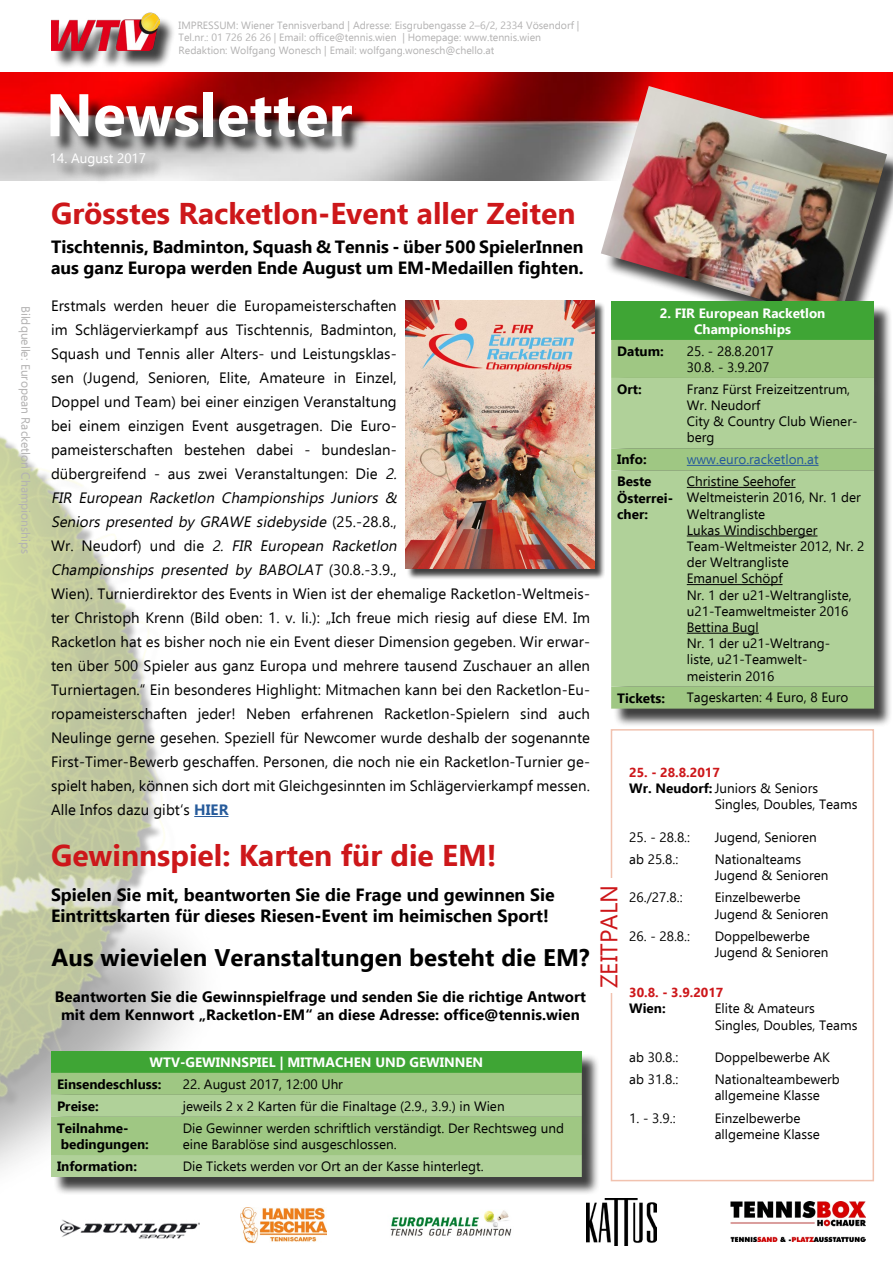
<style>
.page{position:relative;width:893px;height:1263px;background:#fff}
.page>*{position:absolute;margin:0;border:0;box-sizing:border-box;transform-origin:0 0}
.t1{font:700 60px "Ebrima";color:#fff}
.t2{font:700 30px "Ebrima";color:#cd171a}
.t3{font:700 24px "Ebrima";letter-spacing:.005em;color:#000}
.t4{font:24px "Ebrima";color:#cd171a}
.t5{font:700 17.7px/21.3px "Ebrima";color:#000}
.t6{font:15px/24px "Ebrima";letter-spacing:.005em;color:#000}
.t7{font:700 15px/18px "Ebrima";letter-spacing:.005em;color:#000;text-align:center}
.t8{font:13.5px/16.2px "Ebrima";color:#000}
.t9{font:700 13.5px/16.2px "Ebrima";color:#000}
.t10{font:700 13.5px/16.2px "Ebrima";color:#fff;text-align:center}
.t11{font:13.5px "Ebrima";color:#275b9b}
.t12{font:13.5px "Ebrima";color:#fff}
.t13{font:700 13.05px "Ebrima";color:#cd171a}
.t14{font:12px "Ebrima";color:#b3b2b2}
.t15{font:10.5px/12.6px "Ebrima";color:#b3b2b2}
.s1{font-style:italic}
.s2{font-weight:700;color:#275b9b}
.s3{font-weight:700}
</style>
<div class="page">
<img style="left:0;top:436px;width:321px;height:789px">
<div style="left:611px;top:729px;width:263px;height:452px;border:2px solid #f1c2af"></div>
<img style="left:0;top:73px;width:893px;height:108px">
<div style="left:596px;top:878px;width:28px;height:114px;background:#fff"></div>
<img style="left:60px;top:1210px;width:139px;height:29px">
<img style="left:240px;top:1208px;width:86px;height:35px">
<img style="left:731px;top:1201px;width:135px;height:41px">
<img style="left:390px;top:1210px;width:122px;height:26px">
<img style="left:586px;top:1198px;width:70px;height:47px">
<hr style="left:194px;top:816px;width:34px;height:1px;background:#275b9b">
<div style="left:53px;top:94px;width:317px;height:61px;background:#000;opacity:.75"></div>
<div style="left:55px;top:155px;width:108px;height:29px;background:#000;opacity:.75"></div>
<div style="left:53px;top:16px;width:123px;height:52px;background:#000;opacity:.75"></div>
<img style="left:51px;top:12px;width:108px;height:38px">
<div style="left:406px;top:302px;width:199px;height:278px;background:#000;opacity:.75"></div>
<img style="left:405px;top:301px;width:189px;height:268px">
<div style="left:53px;top:1053px;width:548px;height:142px;background:#000;opacity:.75"></div>
<div style="left:51px;top:1051px;width:531px;height:22px;background:#3fa535"></div>
<svg style="left:51px;top:1073px;width:531px;height:104px;background:#a5ca8c"></svg>
<img style="left:601px;top:86px;width:286px;height:236px">
<div style="left:613px;top:304px;width:280px;height:423px;background:#000;opacity:.75"></div>
<div style="left:611px;top:302px;width:263px;height:38px;background:#3fa535"></div>
<div style="left:611px;top:340px;width:263px;height:369px;background:#9fc783"></div>
<svg style="left:611px;top:378px;width:263px;height:309px;background:#aecf97"></svg>
<hr style="left:687px;top:465px;width:131px;height:1px;background:#275b9b">
<hr style="left:687px;top:487px;width:108px;height:1px;background:#000">
<hr style="left:687px;top:536px;width:130px;height:1px;background:#000">
<hr style="left:687px;top:584px;width:95px;height:1px;background:#000">
<hr style="left:687px;top:633px;width:72px;height:1px;background:#000">
<p class="t14" style="left:34px;top:306px;width:249px;rotate:90deg">Bildquelle: European Racketlon Championships</p>
<p class="t15" style="left:179px;top:18px;width:402px">IMPRESSUM: Wiener Tennisverband | Adresse: Eisgrubengasse 2–6/2, 2334 Vösendorf |<br>Tel.nr.: 01 726 26 26 | Email: office@tennis.wien | Homepage: www.tennis.wien<br>Redaktion: Wolfgang Wonesch | Email: wolfgang.wonesch@chello.at</p>
<h1 class="t1" style="left:46px;top:70px;width:308px">Newsletter</h1>
<p class="t12" style="left:50px;top:148px;width:98px">14. August 2017</p>
<h2 class="t2" style="left:51px;top:191px;width:526px">Grösstes Racketlon-Event aller Zeiten</h2>
<p class="t5" style="left:51px;top:235px;width:534px">Tischtennis, Badminton, Squash &amp; Tennis - über 500 SpielerInnen aus ganz Europa werden Ende August um EM-Medaillen fighten.</p>
<p class="t6" style="left:51px;top:294px;width:541px">Erstmals werden heuer die Europameisterschaften<br>im Schlägervierkampf aus Tischtennis, Badminton,<br>Squash und Tennis aller Alters- und Leistungsklas-<br>sen (Jugend, Senioren, Elite, Amateure in Einzel,<br>Doppel und Team) bei einer einzigen Veranstaltung<br>bei einem einzigen Event ausgetragen. Die Euro-<br>pameisterschaften bestehen dabei - bundeslan-<br>dübergreifend - aus zwei Veranstaltungen: Die <span class="s1">2.<br>FIR European Racketlon Championships Juniors &amp;<br>Seniors presented by GRAWE sidebyside</span> ( 2 5 . - 2 8 . 8 . ,<br>W r . N e u d o rf) u n d d i e <span class="s1">2. FIR European Racketlon<br>Championships presented by BABOLAT</span> ( 3 0 . 8 . - 3 . 9 . ,<br>Wien). Turnierdirektor des Events in Wien ist der ehemalige Racketlon-Weltmeis&shy;ter Christoph Krenn (Bild oben: 1. v. li.): „Ich freue mich riesig auf diese EM. Im Racketlon hat es bisher noch nie ein Event dieser Dimension gegeben. Wir erwar&shy;ten über 500 Spieler aus ganz Europa und mehrere tausend Zuschauer an allen Turniertagen.“ Ein besonderes Highlight: Mitmachen kann bei den Racketlon-Eu&shy;ropameisterschaften jeder! Neben erfahrenen Racketlon-Spielern sind auch Neulinge gerne gesehen. Speziell für Newcomer wurde deshalb der sogenannte First-Timer-Bewerb geschaffen. Personen, die noch nie ein Racketlon-Turnier ge&shy;spielt haben, können sich dort mit Gleichgesinnten im Schlägervierkampf messen.<br>Alle Infos dazu gibt‘s <span class="s2">HIER</span></p>
<h2 class="t2" style="left:51px;top:833px;width:447px">Gewinnspiel: Karten für die EM!</h2>
<p class="t5" style="left:51px;top:884px;width:505px">Spielen Sie mit, beantworten Sie die Frage und gewinnen Sie<br>Eintrittskarten für dieses Riesen-Event im heimischen Sport!</p>
<h3 class="t3" style="left:51px;top:939px;width:540px">Aus wievielen Veranstaltungen besteht die EM?</h3>
<p class="t7" style="left:55px;top:987px;width:533px">Beantworten Sie die Gewinnspielfrage und senden Sie die richtige Antwort mit dem Kennwort „Racketlon-EM“ an diese Adresse: office@tennis.wien</p>
<p class="t10" style="left:150px;top:1053px;width:335px">WTV-GEWINNSPIEL | MITMACHEN UND GEWINNEN</p>
<p class="t9" style="left:57px;top:1075px;width:106px">Einsendeschluss:</p>
<p class="t8" style="left:183px;top:1075px;width:162px">22. August 2017, 12:00 Uhr</p>
<p class="t9" style="left:57px;top:1097px;width:43px">Preise:</p>
<p class="t8" style="left:183px;top:1097px;width:323px">jeweils 2 x 2 Karten für die Finaltage (2.9., 3.9.) in Wien</p>
<p class="t9" style="left:57px;top:1119px;width:93px">Teilnahme&shy;bedingungen:</p>
<p class="t8" style="left:183px;top:1119px;width:383px">Die Gewinner werden schriftlich verständigt. Der Rechtsweg und eine Barablöse sind ausgeschlossen.</p>
<p class="t9" style="left:57px;top:1157px;width:82px">Information:</p>
<p class="t8" style="left:183px;top:1158px;width:302px">Die Tickets werden vor Ort an der Kasse hinterlegt.</p>
<p class="t10" style="left:660px;top:304px;width:167px">2. FIR European Racketlon<br>Championships</p>
<p class="t9" style="left:617px;top:343px;width:48px">Datum:</p>
<p class="t8" style="left:687px;top:343px;width:89px">25. - 28.8.2017<br>30.8. - 3.9.207</p>
<p class="t9" style="left:617px;top:381px;width:26px">Ort:</p>
<p class="t8" style="left:687px;top:381px;width:172px">Franz Fürst Freizeitzentrum,<br>Wr. Neudorf<br>City &amp; Country Club Wiener&shy;berg</p>
<p class="t9" style="left:617px;top:451px;width:31px">Info:</p>
<p class="t11" style="left:687px;top:450px;width:133px">www.euro.racketlon.at</p>
<p class="t9" style="left:617px;top:473px;width:58px">Beste<br>Österrei&shy;cher:</p>
<p class="t8" style="left:687px;top:473px;width:179px">Christine Seehofer<br>Weltmeisterin 2016, Nr. 1 der<br>Weltrangliste<br>Lukas Windischberger<br>Team-Weltmeister 2012, Nr. 2 der Weltrangliste<br>Emanuel Schöpf<br>Nr. 1 der u21-Weltrangliste, u21-Teamweltmeister 2016<br>Bettina Bugl<br>Nr. 1 der u21-Weltrang-<br>liste, u21-Teamwelt&shy;meisterin 2016</p>
<p class="t9" style="left:617px;top:689px;width:49px">Tickets:</p>
<p class="t8" style="left:687px;top:689px;width:163px">Tageskarten: 4 Euro, 8 Euro</p>
<h3 class="t4" style="left:592px;top:988px;width:104px;rotate:-90deg">ZEITPALN</h3>
<p class="t13" style="left:629px;top:763px;width:92px">25. - 28.8.2017</p>
<p class="t8" style="left:715px;top:780px;width:144px;text-indent:-85px"><span class="s3">Wr. Neudorf:</span> Juniors &amp; Seniors<br>Singles, Doubles, Teams</p>
<p class="t8" style="left:629px;top:829px;width:62px">25. - 28.8.:</p>
<p class="t8" style="left:715px;top:829px;width:104px">Jugend, Senioren</p>
<p class="t8" style="left:629px;top:851px;width:51px">ab 25.8.:</p>
<p class="t8" style="left:715px;top:851px;width:115px">Nationalteams<br>Jugend &amp; Senioren</p>
<p class="t8" style="left:629px;top:889px;width:55px">26./27.8.:</p>
<p class="t8" style="left:715px;top:889px;width:115px">Einzelbewerbe<br>Jugend &amp; Senioren</p>
<p class="t8" style="left:629px;top:928px;width:62px">26. - 28.8.:</p>
<p class="t8" style="left:715px;top:928px;width:115px">Doppelbewerbe<br>Jugend &amp; Senioren</p>
<p class="t13" style="left:629px;top:983px;width:96px">30.8. - 3.9.2017</p>
<p class="t9" style="left:629px;top:1000px;width:38px">Wien:</p>
<p class="t8" style="left:715px;top:1000px;width:144px">Elite &amp; Amateurs<br>Singles, Doubles, Teams</p>
<p class="t8" style="left:629px;top:1049px;width:51px">ab 30.8.:</p>
<p class="t8" style="left:715px;top:1049px;width:117px">Doppelbewerbe AK</p>
<p class="t8" style="left:629px;top:1071px;width:51px">ab 31.8.:</p>
<p class="t8" style="left:715px;top:1071px;width:127px">Nationalteambewerb allgemeine Klasse</p>
<p class="t8" style="left:629px;top:1109px;width:48px">1. - 3.9.:</p>
<p class="t8" style="left:715px;top:1109px;width:107px">Einzelbewerbe allgemeine Klasse</p>
</div>
